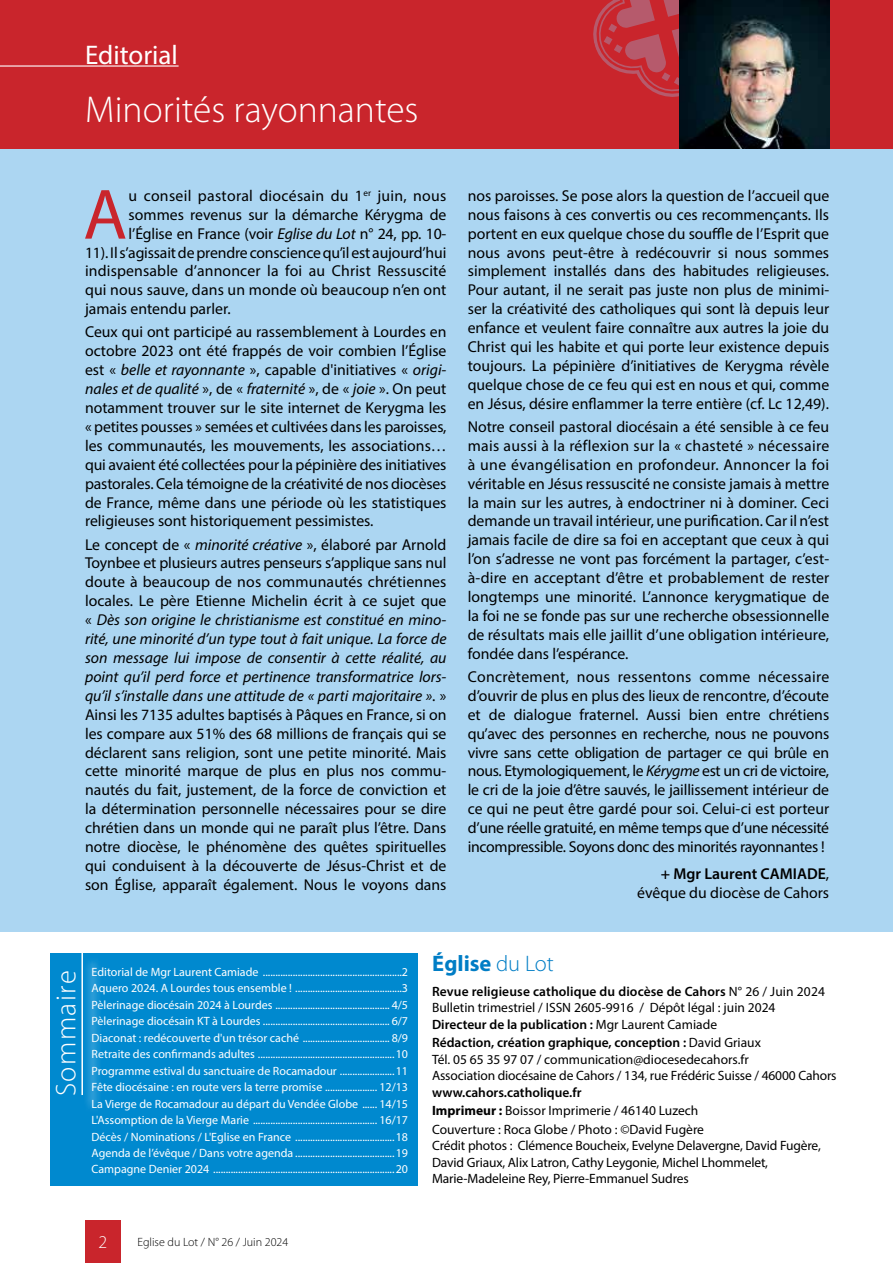
<style>
.page{position:relative;width:893px;height:1263px;background:#fff}
.page>*{position:absolute;margin:0;border:0;box-sizing:border-box;transform-origin:0 0}
.t1{font:71.85px "Myriad Pro";color:#c9252c}
.t2{font:300 37.5px "Myriad Pro";color:#fff}
.t3{font:300 28.5px "Myriad Pro";letter-spacing:.05em;color:#fff}
.t4{font:27px "Myriad Pro";color:#fff}
.t5{font:700 22.5px "Myriad Pro";color:#007dc5}
.t6{font:300 18px "Myriad Pro";color:#fff}
.t7{font:15.75px/18.9px "Myriad Pro";color:#000;text-align:justify}
.t8{font:15.75px "Myriad Pro";letter-spacing:.02em;color:#000}
.t9{font:13.5px/16.5px "Myriad Pro";letter-spacing:-.01em;color:#000}
.t10{font:12px/16.5px "Myriad Pro";color:#fff;text-align:justify}
.t11{font:300 12px "Myriad Pro";color:#000}
.s1{font-style:italic}
.s2{font-weight:600}
.s3{font-weight:300}
.s4{font-weight:700}
</style>
<div class="page">
<div style="left:0;top:134px;width:893px;height:798px;background:#acd6f2"></div>
<div style="left:0;top:0;width:893px;height:148px;background:#c9252c"></div>
<hr style="left:0;top:65px;width:179px;height:2px;background:#fff">
<svg style="left:593px;top:0;width:87px;height:101px"></svg>
<img style="left:680px;top:0;width:149px;height:148px">
<div style="left:85px;top:1220px;width:36px;height:43px;background:#c9252c"></div>
<div style="left:50px;top:953px;width:367px;height:232px;background:#0089cf"></div>
<svg style="left:86px;top:961px;width:14px;height:148px;fill:#1994d3"></svg>
<hr style="left:81px;top:953px;width:2px;height:142px;background:#fff">
<h3 class="t4" style="left:85px;top:38px;width:94px">Editorial</h3>
<h2 class="t2" style="left:85px;top:87px;width:335px">Minorités rayonnantes</h2>
<h1 class="t1" style="left:83px;top:170px;width:45px">A</h1>
<p class="t8" style="left:129px;top:186px;width:319px">u conseil pastoral diocésain du 1<sup>er</sup> juin, nous</p>
<p class="t7" style="left:129px;top:205px;width:319px">sommes revenus sur la démarche Kérygma de</p>
<p class="t7" style="left:129px;top:224px;width:319px">l’Église en France (voir <span class="s1">Eglise du Lot</span> n° 24, pp. 10-</p>
<p class="t7" style="left:85px;top:243px;width:363px">11). Il s’agissait de prendre conscience qu’il est aujourd’hui</p>
<p class="t7" style="left:85px;top:261px;width:363px">indispensable d’annoncer la foi au Christ Ressuscité</p>
<p class="t7" style="left:85px;top:280px;width:363px">qui nous sauve, dans un monde où beaucoup n’en ont</p>
<p class="t7" style="left:85px;top:299px;width:147px">jamais entendu parler.</p>
<p class="t7" style="left:85px;top:322px;width:363px">Ceux qui ont participé au rassemblement à Lourdes en octobre 2023 ont été frappés de voir combien l’Église est « <span class="s1">belle et rayonnante</span> », capable d'initiatives « <span class="s1">origi&shy;nales et de qualité</span> », de « <span class="s1">fraternité</span> », de « <span class="s1">joie</span> ». On peut notamment trouver sur le site internet de Kerygma les « petites pousses » semées et cultivées dans les paroisses, les communautés, les mouvements, les associations… qui avaient été collectées pour la pépinière des initiatives pastorales. Cela témoigne de la créativité de nos diocèses de France, même dans une période où les statistiques religieuses sont historiquement pessimistes.</p>
<p class="t7" style="left:85px;top:535px;width:363px">Le concept de « <span class="s1">minorité créative</span> », élaboré par Arnold Toynbee et plusieurs autres penseurs s’applique sans nul doute à beaucoup de nos communautés chrétiennes locales. Le père Etienne Michelin écrit à ce sujet que « <span class="s1">Dès son origine le christianisme est constitué en mino&shy;rité, une minorité d’un type tout à fait unique. La force de son message lui impose de consentir à cette réalité, au point qu’il perd force et pertinence transformatrice lors&shy;qu’il s’installe dans une attitude de « parti majoritaire »</span>. » Ainsi les 7135 adultes baptisés à Pâques en France, si on les compare aux 51% des 68 millions de français qui se déclarent sans religion, sont une petite minorité. Mais cette minorité marque de plus en plus nos commu&shy;nautés du fait, justement, de la force de conviction et la détermination personnelle nécessaires pour se dire chrétien dans un monde qui ne paraît plus l’être. Dans notre diocèse, le phénomène des quêtes spirituelles qui conduisent à la découverte de Jésus-Christ et de son Église, apparaît également. Nous le voyons dans</p>
<p class="t7" style="left:468px;top:186px;width:363px">nos paroisses. Se pose alors la question de l’accueil que nous faisons à ces convertis ou ces recommençants. Ils portent en eux quelque chose du souffle de l’Esprit que nous avons peut-être à redécouvrir si nous sommes simplement installés dans des habitudes religieuses.<br>Pour autant, il ne serait pas juste non plus de minimi&shy;ser la créativité des catholiques qui sont là depuis leur enfance et veulent faire connaître aux autres la joie du Christ qui les habite et qui porte leur existence depuis toujours. La pépinière d’initiatives de Kerygma révèle quelque chose de ce feu qui est en nous et qui, comme en Jésus, désire enflammer la terre entière (cf. Lc 12,49).</p>
<p class="t7" style="left:468px;top:417px;width:363px">Notre conseil pastoral diocésain a été sensible à ce feu mais aussi à la réflexion sur la « chasteté » nécessaire à une évangélisation en profondeur. Annoncer la foi véritable en Jésus ressuscité ne consiste jamais à mettre la main sur les autres, à endoctriner ni à dominer. Ceci demande un travail intérieur, une purification. Car il n’est jamais facile de dire sa foi en acceptant que ceux à qui l’on s’adresse ne vont pas forcément la partager, c’est&shy;à-dire en acceptant d’être et probablement de rester longtemps une minorité. L’annonce kerygmatique de la foi ne se fonde pas sur une recherche obsessionnelle de résultats mais elle jaillit d’une obligation intérieure, fondée dans l’espérance.</p>
<p class="t7" style="left:468px;top:667px;width:363px">Concrètement, nous ressentons comme nécessaire d’ouvrir de plus en plus des lieux de rencontre, d’écoute et de dialogue fraternel. Aussi bien entre chrétiens qu’avec des personnes en recherche, nous ne pouvons vivre sans cette obligation de partager ce qui brûle en nous. Etymologiquement, le <span class="s1">Kérygme</span> est un cri de victoire, le cri de la joie d’être sauvés, le jaillissement intérieur de ce qui ne peut être gardé pour soi. Celui-ci est porteur d’une réelle gratuité, en même temps que d’une nécessité incompressible. Soyons donc des minorités rayonnantes !</p>
<p class="t7" style="left:637px;top:864px;width:193px;text-align:right"><span class="s2">+ Mgr Laurent CAMIADE</span>, évêque du diocèse de Cahors</p>
<h3 class="t3" style="left:49px;top:1096px;width:127px;rotate:-90deg">Sommaire</h3>
<p class="t10" style="left:92px;top:963px;width:318px">Editorial de Mgr Laurent Camiade ........................................................2<br>Aquero 2024. A Lourdes tous ensemble ! ...........................................3<br>Pèlerinage diocésain 2024 à Lourdes .............................................. 4/5<br>Pèlerinage diocésain KT à Lourdes ................................................... 6/7<br>Diaconat : redécouverte d'un trésor caché ................................... 8/9<br>Retraite des confirmands adultes .......................................................10<br>Programme estival du sanctuaire de Rocamadour ......................11<br>Fête diocésaine : en route vers la terre promise ..................... 12/13<br>La Vierge de Rocamadour au départ du Vendée Globe ...... 14/15<br>L'Assomption de la Vierge Marie .................................................. 16/17<br>Décès / Nominations / L'Eglise en France ........................................18<br>Agenda de l’évêque / Dans votre agenda ........................................19<br>Campagne Denier 2024 .........................................................................20</p>
<p class="t6" style="left:99px;top:1231px;width:10px">2</p>
<p class="t11" style="left:137px;top:1235px;width:152px">Eglise du Lot / N° 26 / Juin 2024</p>
<h3 class="t5" style="left:432px;top:948px;width:123px">église <span class="s3">du Lot</span></h3>
<p class="t9" style="left:432px;top:982px;width:394px"><span class="s2">Revue religieuse catholique du diocèse de Cahors</span> N° 26 / Juin 2024<br>Bulletin trimestriel / ISSN 2605-9916 / Dépôt légal : juin 2024<br><span class="s2">Directeur de la publication :</span> Mgr Laurent Camiade</p>
<p class="t9" style="left:432px;top:1034px;width:406px"><span class="s2">Rédaction, création graphique, conception :</span> David Griaux<br>Tél. 05 65 35 97 07 / communication@diocesedecahors.fr<br>Association diocésaine de Cahors / 134, rue Frédéric Suisse / 46000 Cahors</p>
<p class="t9" style="left:432px;top:1082px;width:274px;line-height:18.6px"><span class="s2">www.cahors.catholique.fr<br></span><span class="s4">Imprimeur :</span> Boissor Imprimerie / 46140 Luzech<br>Couverture : Roca Globe / Photo : ©David Fugère</p>
<p class="t9" style="left:432px;top:1137px;width:390px">Crédit photos : Clémence Boucheix, Evelyne Delavergne, David Fugère,<br>David Griaux, Alix Latron, Cathy Leygonie, Michel Lhommelet,<br>Marie-Madeleine Rey, Pierre-Emmanuel Sudres</p>
</div>
